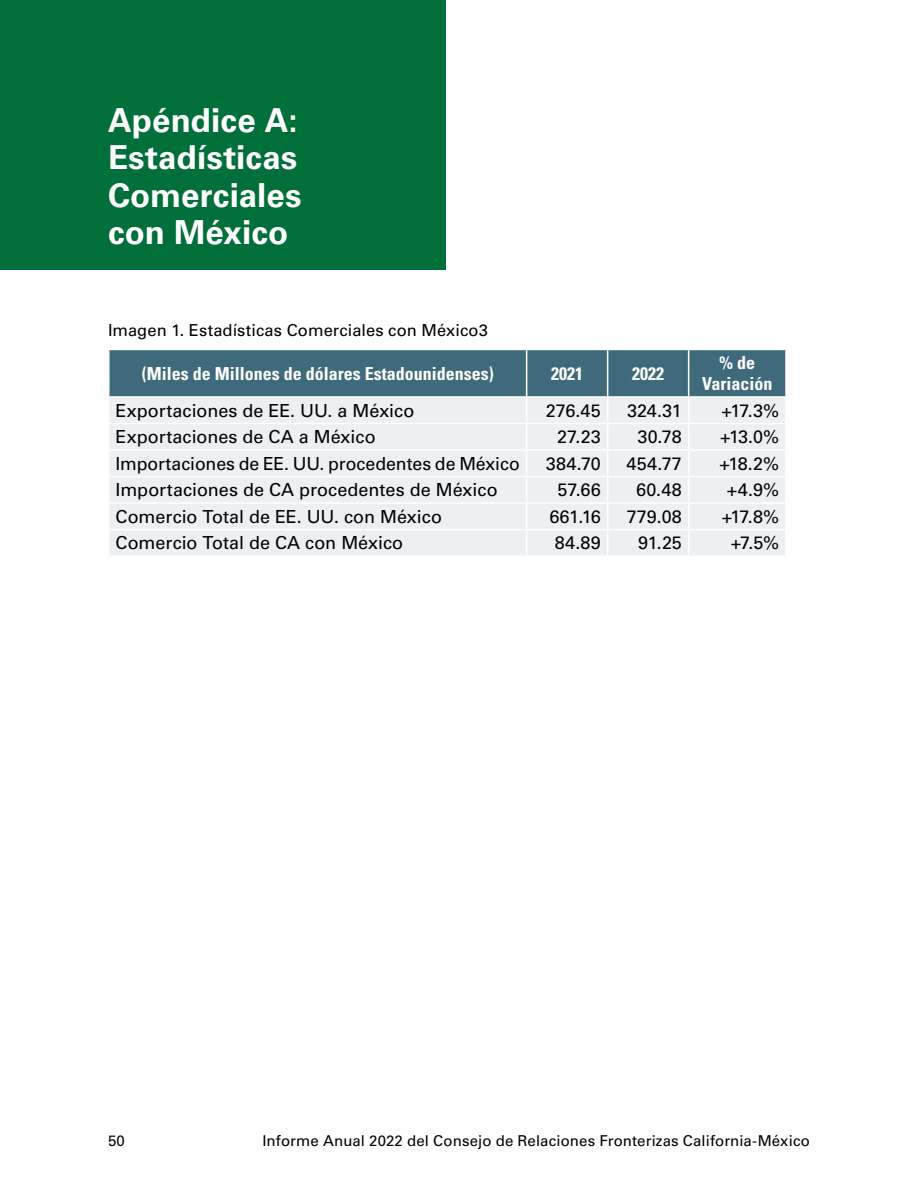
<style>
.page{position:relative;width:918px;height:1188px;background:#fff}
.page>*{position:absolute;margin:0;border:0;box-sizing:border-box;transform-origin:0 0}
.Header_1{font:700 33px/37.5px "Univers LT Std";letter-spacing:.005em;color:#fff}
.t1{font:18px "Univers LT Std";color:#000}
.Table_Header{font:700 condensed 18px/21px "Univers LT Std";color:#fff;text-align:center}
.t2{font:16.5px "Univers LT Std";letter-spacing:.005em;color:#000}
.t3{font:15px "Univers LT Std";letter-spacing:.01em;color:#000}
</style>
<div class="page">
<div style="left:0;top:0;width:446px;height:270px;background:#006f39"></div>
<svg style="left:110px;top:350px;width:675px;height:205px;background:#c6d2d8"></svg>
<hr style="left:108px;top:396px;width:419px;height:2px;background:#fff">
<hr style="left:527px;top:396px;width:81px;height:2px;background:#fff">
<hr style="left:608px;top:396px;width:81px;height:2px;background:#fff">
<hr style="left:689px;top:396px;width:98px;height:2px;background:#fff">
<h2 class="Header_1" style="left:108px;top:102px;width:195px">Apéndice A:<br>Estadísticas<br>Comerciales con México</h2>
<p class="t2" style="left:108px;top:320px;width:382px">Imagen 1. Estadísticas Comerciales con México3</p>
<p class="Table_Header" style="left:142px;top:363px;width:353px">(Miles de Millones de dólares Estadounidenses)</p>
<p class="Table_Header" style="left:551px;top:363px;width:33px">2021</p>
<p class="Table_Header" style="left:632px;top:363px;width:33px">2022</p>
<p class="Table_Header" style="left:702px;top:352px;width:72px">% de<br>Variación</p>
<p class="t1" style="left:115px;top:400px;width:300px">Exportaciones de EE. UU. a México</p>
<p class="t1" style="left:546px;top:400px;width:57px">276.45</p>
<p class="t1" style="left:627px;top:400px;width:56px">324.31</p>
<p class="t1" style="left:722px;top:400px;width:59px">+17.3%</p>
<p class="t1" style="left:115px;top:426px;width:262px">Exportaciones de CA a México</p>
<p class="t1" style="left:557px;top:426px;width:45px">27.23</p>
<p class="t1" style="left:638px;top:426px;width:46px">30.78</p>
<p class="t1" style="left:720px;top:426px;width:61px">+13.0%</p>
<p class="t1" style="left:116px;top:453px;width:406px">Importaciones de EE. UU. procedentes de México</p>
<p class="t1" style="left:546px;top:453px;width:56px">384.70</p>
<p class="t1" style="left:626px;top:453px;width:57px">454.77</p>
<p class="t1" style="left:720px;top:453px;width:61px">+18.2%</p>
<p class="t1" style="left:116px;top:479px;width:384px">Importaciones de CA procedentes de México</p>
<p class="t1" style="left:557px;top:479px;width:45px">57.66</p>
<p class="t1" style="left:636px;top:479px;width:47px">60.48</p>
<p class="t1" style="left:727px;top:479px;width:54px">+4.9%</p>
<p class="t1" style="left:116px;top:506px;width:328px">Comercio Total de EE. UU. con México</p>
<p class="t1" style="left:549px;top:506px;width:53px">661.16</p>
<p class="t1" style="left:627px;top:506px;width:57px">779.08</p>
<p class="t1" style="left:722px;top:506px;width:59px">+17.8%</p>
<p class="t1" style="left:116px;top:532px;width:289px">Comercio Total de CA con México</p>
<p class="t1" style="left:555px;top:532px;width:48px">84.89</p>
<p class="t1" style="left:638px;top:532px;width:45px">91.25</p>
<p class="t1" style="left:731px;top:532px;width:50px">+7.5%</p>
<p class="t3" style="left:108px;top:1132px;width:18px">50</p>
<p class="t3" style="left:262px;top:1132px;width:549px">Informe Anual 2022 del Consejo de Relaciones Fronterizas California-México</p>
</div>
